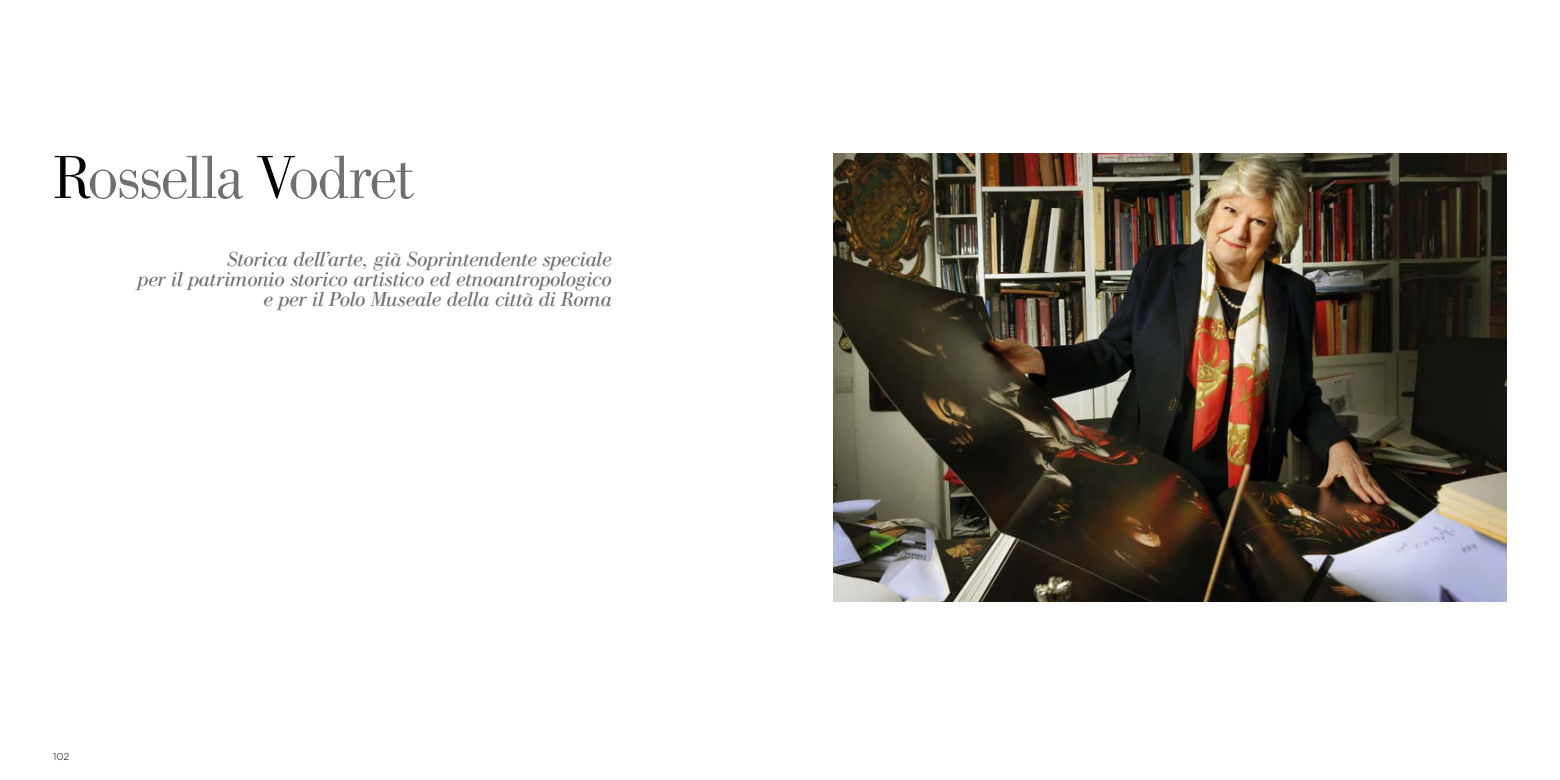
<style>
.page{position:relative;width:1560px;height:780px;background:#fff}
.page>*{position:absolute;margin:0;border:0;box-sizing:border-box;transform-origin:0 0}
.t1{font:300 60px "AT Our Bodoni";letter-spacing:-.04em;color:#706f6f}
.t2{font:italic 20px/20px "AT Our Bodoni";letter-spacing:-.005em;color:#706f6f;text-align:right}
.t3{font:300 10px "Gotham";color:#000}
.s1{color:#000}
</style>
<div class="page">
<img style="left:833px;top:154px;width:673px;height:447px">
<h1 class="t1" style="left:53px;top:142px;width:362px"><span class="s1">R</span>ossella <span class="s1">V</span>odret</h1>
<p class="t2" style="left:138px;top:249px;width:475px">Storica dell’arte, già Soprintendente speciale<br>per il patrimonio storico artistico ed etnoantropologico e per il Polo Museale della città di Roma</p>
<p class="t3" style="left:53px;top:749px;width:18px">102</p>
</div>
